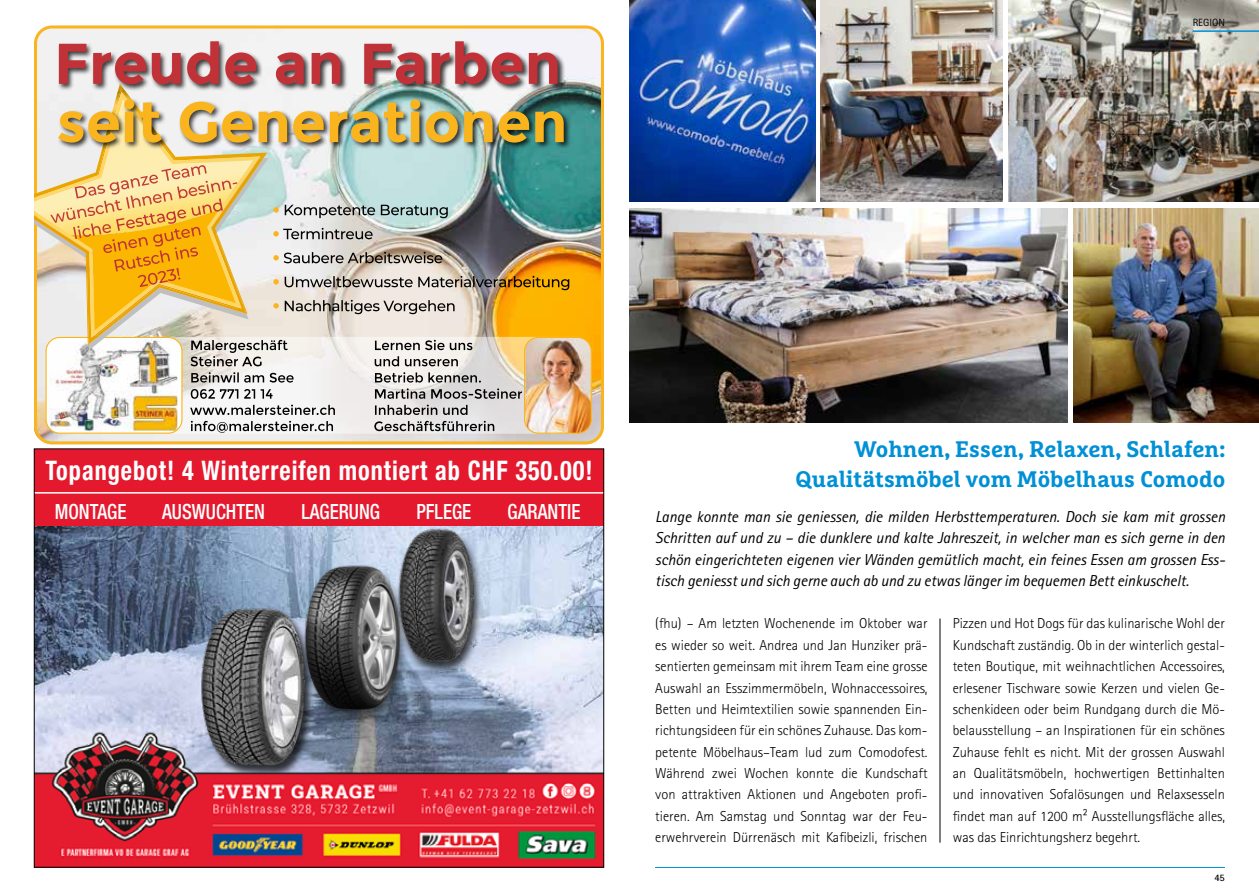
<style>
.page{position:relative;width:1259px;height:893px;background:#fff}
.page>*{position:absolute;margin:0;border:0;box-sizing:border-box;transform-origin:0 0}
.t1{font:700 57.3px "Montserrat";color:#c13238}
.t2{font:700 56.55px "Montserrat";color:#fab51e}
.t3{font:700 condensed 27px "Helvetica Neue LT Std";letter-spacing:.04em;color:#fff;scale:.9 1}
.t4{font:700 22.5px/30px "Marselis Slab Pro";color:#0090d6;text-align:right}
.t5{font:500 condensed 21px "Helvetica Neue LT Std";color:#fff;scale:.9 1}
.t6{font:italic 15.9px/21.3px "Rotis Sans Serif Std";color:#000;text-align:justify}
.t7{font:300 14.4px/21.3px "Rotis Sans Serif Std";color:#000;text-align:justify}
.t8{font:10.5px "Rotis Sans Serif Std";color:#000}
.t9{font:700 9.9px "Rotis Sans Serif Std";color:#000}
</style>
<div class="page">
<img style="left:35px;top:26px;width:568px;height:418px">
<div style="left:34px;top:26px;width:570px;height:418px;border:3px solid #fab51e;border-radius:16px"></div>
<svg style="left:45px;top:337px;width:547px;height:97px"></svg>
<div style="left:46px;top:337px;width:136px;height:96px;background:#fff;border-radius:14px"></div>
<img style="left:49px;top:366px;width:128px;height:66px">
<div style="left:45px;top:337px;width:137px;height:97px;border:1px solid #fab51e;border-radius:14px"></div>
<img style="left:525px;top:337px;width:66px;height:96px">
<div style="left:524px;top:337px;width:68px;height:97px;border:1px solid #fab51e;border-radius:14px"></div>
<svg style="left:191px;top:421px;width:142px;height:12px"></svg>
<svg style="left:190px;top:405px;width:145px;height:10px"></svg>
<svg style="left:191px;top:389px;width:81px;height:10px"></svg>
<svg style="left:191px;top:372px;width:102px;height:11px"></svg>
<svg style="left:34px;top:92px;width:225px;height:7px"></svg>
<svg style="left:374px;top:421px;width:120px;height:10px"></svg>
<svg style="left:375px;top:405px;width:92px;height:10px"></svg>
<svg style="left:375px;top:372px;width:147px;height:27px;background:#b3b1af"></svg>
<img style="left:34px;top:99px;width:535px;height:267px">
<div style="left:57px;top:40px;width:508px;height:52px;background:#000;opacity:.75"></div>
<div style="left:57px;top:98px;width:514px;height:52px;background:#000;opacity:.75"></div>
<hr style="left:939px;top:618px;width:1px;height:225px;background:#000">
<img style="left:629px;top:0;width:186px;height:201px">
<img style="left:821px;top:0;width:181px;height:201px">
<img style="left:629px;top:208px;width:438px;height:214px">
<img style="left:1073px;top:208px;width:186px;height:214px">
<img style="left:1008px;top:0;width:251px;height:201px">
<hr style="left:1192px;top:30px;width:67px;height:2px;background:#0090d6">
<hr style="left:655px;top:867px;width:570px;height:1px;background:#0090d6">
<img style="left:36px;top:525px;width:566px;height:201px">
<img style="left:198px;top:604px;width:109px;height:122px">
<div style="left:301px;top:566px;width:108px;height:157px;background:#000;opacity:.5"></div>
<img style="left:299px;top:556px;width:106px;height:162px">
<div style="left:395px;top:529px;width:89px;height:146px;background:#000;opacity:.75"></div>
<img style="left:392px;top:525px;width:87px;height:146px">
<div style="left:34px;top:449px;width:570px;height:76px;background:#e5192e"></div>
<img style="left:36px;top:726px;width:566px;height:139px">
<hr style="left:34px;top:492px;width:570px;height:2px;background:#fff">
<h1 class="t1" style="left:54px;top:30px;width:509px">Freude an Farben</h1>
<h2 class="t2" style="left:57px;top:89px;width:512px">seit Generationen</h2>
<p class="t8" style="left:1192px;top:16px;width:34px">REGION</p>
<h3 class="t3" style="left:45px;top:454px;width:609px">Topangebot! 4 Winterreifen montiert ab CHF 350.00!</h3>
<h3 class="t5" style="left:55px;top:499px;width:81px">MONTAGE</h3>
<h3 class="t5" style="left:162px;top:499px;width:116px">AUSWUCHTEN</h3>
<h3 class="t5" style="left:301px;top:499px;width:89px">LAGERUNG</h3>
<h3 class="t5" style="left:416px;top:499px;width:63px">PFLEGE</h3>
<h3 class="t5" style="left:507px;top:499px;width:82px">GARANTIE</h3>
<h3 class="t4" style="left:795px;top:434px;width:431px">Wohnen, Essen, Relaxen, Schlafen:<br>Qualitätsmöbel vom Möbelhaus Comodo</h3>
<p class="t6" style="left:655px;top:506px;width:571px">Lange konnte man sie geniessen, die milden Herbsttemperaturen. Doch sie kam mit grossen Schritten auf und zu – die dunklere und kalte Jahreszeit, in welcher man es sich gerne in den schön eingerichteten eigenen vier Wänden gemütlich macht, ein feines Essen am grossen Ess&shy;tisch geniesst und sich gerne auch ab und zu etwas länger im bequemen Bett einkuschelt.</p>
<p class="t7" style="left:655px;top:613px;width:274px">(fhu) – Am letzten Wochenende im Oktober war es wieder so weit. Andrea und Jan Hunziker prä&shy;sentierten gemeinsam mit ihrem Team eine grosse Auswahl an Esszimmermöbeln, Wohnaccessoires, Betten und Heimtextilien sowie spannenden Ein&shy;richtungsideen für ein schönes Zuhause. Das kom&shy;petente Möbelhaus–Team lud zum Comodofest.<br>Während zwei Wochen konnte die Kundschaft von attraktiven Aktionen und Angeboten profi&shy;tieren. Am Samstag und Sonntag war der Feu&shy;erwehrverein Dürrenäsch mit Kafibeizli, frischen</p>
<p class="t7" style="left:952px;top:613px;width:274px">Pizzen und Hot Dogs für das kulinarische Wohl der Kundschaft zuständig. Ob in der winterlich gestal&shy;teten Boutique, mit weihnachtlichen Accessoires, erlesener Tischware sowie Kerzen und vielen Ge&shy;schenkideen oder beim Rundgang durch die Mö&shy;belausstellung – an Inspirationen für ein schönes Zuhause fehlt es nicht. Mit der grossen Auswahl an Qualitätsmöbeln, hochwertigen Bettinhalten und innovativen Sofalösungen und Relaxsesseln findet man auf 1200 m² Ausstellungsfläche alles, was das Einrichtungsherz begehrt.</p>
<p class="t9" style="left:1214px;top:871px;width:12px">45</p>
</div>
